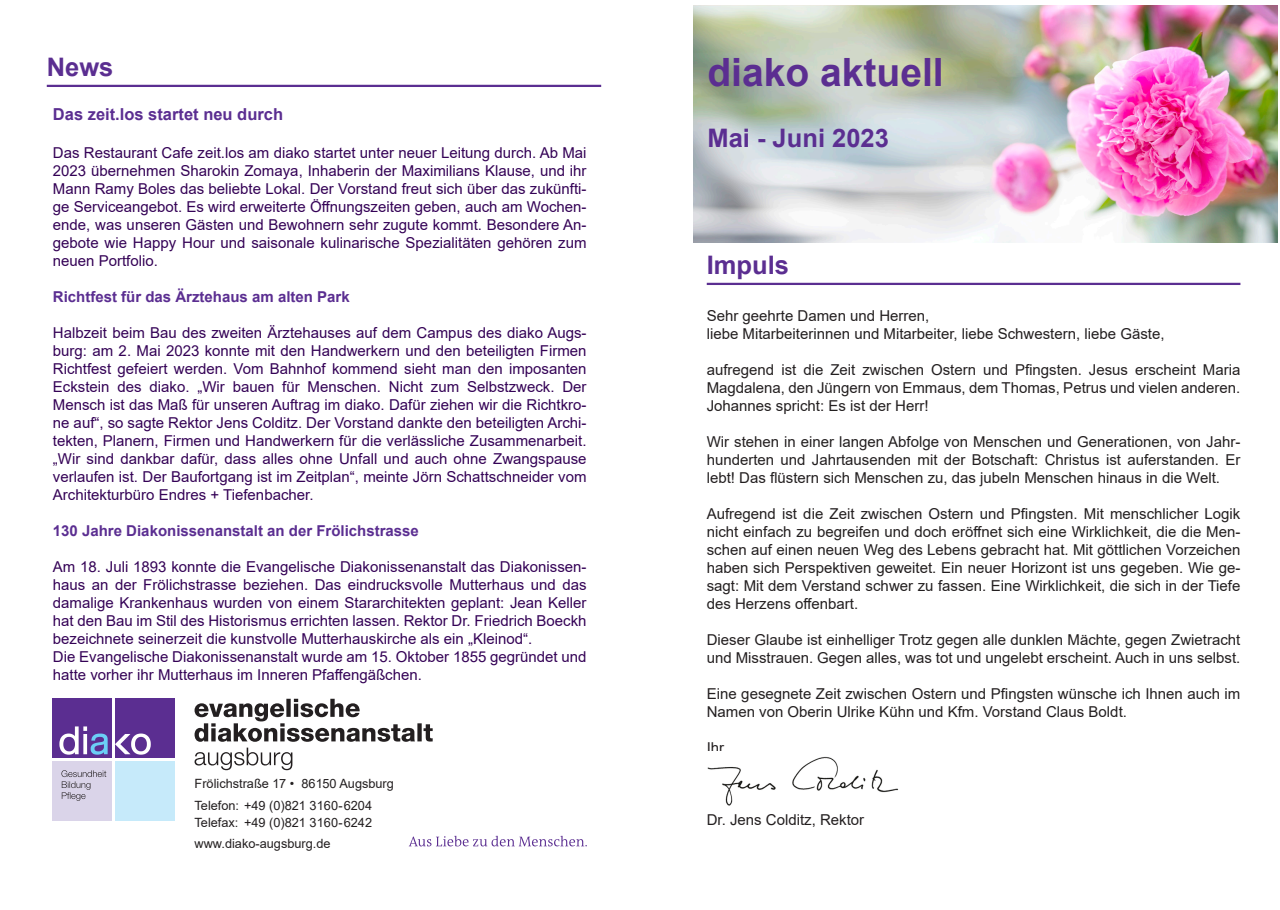
<style>
.page{position:relative;width:1280px;height:910px;background:#fff}
.page>*{position:absolute;margin:0;border:0;box-sizing:border-box;transform-origin:0 0}
.t1{font:700 39px "Arial";color:#5b2e91}
.t2{font:700 25.5px "Arial";color:#5b2e91}
.t3{font:700 16.5px "Arial";color:#5b2e91}
.t4{font:15px/18px "Arial";color:#340256;text-align:justify}
.t5{font:15px/18px "Arial";color:#231f20}
.t6{font:700 15px "Arial";color:#5b2e91}
.t7{font:12.75px/22.5px "Arial";color:#231f20}
</style>
<div class="page">
<img style="left:694px;top:6px;width:584px;height:236px">
<svg style="left:53px;top:699px;width:122px;height:122px"></svg>
<div style="left:53px;top:762px;width:59px;height:59px;background:#dad4e9"></div>
<div style="left:116px;top:762px;width:59px;height:59px;background:#c6eafa"></div>
<div style="left:53px;top:699px;width:59px;height:59px;background:#5b2e91"></div>
<div style="left:116px;top:699px;width:59px;height:59px;background:#5b2e91"></div>
<svg style="left:59px;top:726px;width:49px;height:29px"></svg>
<svg style="left:115px;top:733px;width:36px;height:22px"></svg>
<svg style="left:61px;top:770px;width:45px;height:31px"></svg>
<hr style="left:47px;top:85px;width:554px;height:2px;background:#5b2e91">
<hr style="left:707px;top:283px;width:533px;height:2px;background:#5b2e91">
<svg style="left:195px;top:699px;width:238px;height:43px"></svg>
<svg style="left:195px;top:748px;width:97px;height:22px"></svg>
<svg style="left:409px;top:836px;width:178px;height:10px"></svg>
<img style="left:707px;top:756px;width:192px;height:49px">
<h2 class="t2" style="left:47px;top:49px;width:68px">News</h2>
<p class="t3" style="left:53px;top:103px;width:232px">Das zeit.los startet neu durch</p>
<p class="t4" style="left:53px;top:143px;width:535px">Das Restaurant Cafe zeit.los am diako startet unter neuer Leitung durch. Ab Mai 2023 übernehmen Sharokin Zomaya, Inhaberin der Maximilians Klause, und ihr Mann Ramy Boles das beliebte Lokal. Der Vorstand freut sich über das zukünfti&shy;ge Serviceangebot. Es wird erweiterte Öffnungszeiten geben, auch am Wochen&shy;ende, was unseren Gästen und Bewohnern sehr zugute kommt. Besondere An&shy;gebote wie Happy Hour und saisonale kulinarische Spezialitäten gehören zum neuen Portfolio.</p>
<p class="t6" style="left:53px;top:286px;width:298px">Richtfest für das Ärztehaus am alten Park</p>
<p class="t4" style="left:53px;top:323px;width:535px">Halbzeit beim Bau des zweiten Ärztehauses auf dem Campus des diako Augs&shy;burg: am 2. Mai 2023 konnte mit den Handwerkern und den beteiligten Firmen Richtfest gefeiert werden. Vom Bahnhof kommend sieht man den imposanten Eckstein des diako. „Wir bauen für Menschen. Nicht zum Selbstzweck. Der Mensch ist das Maß für unseren Auftrag im diako. Dafür ziehen wir die Richtkro&shy;ne auf“, so sagte Rektor Jens Colditz. Der Vorstand dankte den beteiligten Archi&shy;tekten, Planern, Firmen und Handwerkern für die verlässliche Zusammenarbeit. „Wir sind dankbar dafür, dass alles ohne Unfall und auch ohne Zwangspause verlaufen ist. Der Baufortgang ist im Zeitplan“, meinte Jörn Schattschneider vom Architekturbüro Endres + Tiefenbacher.</p>
<p class="t6" style="left:53px;top:520px;width:367px">130 Jahre Diakonissenanstalt an der Frölichstrasse</p>
<p class="t4" style="left:53px;top:557px;width:535px;text-align:left">Am 18. Juli 1893 konnte die Evangelische Diakonissenanstalt das Diakonissen&shy;haus an der Frölichstrasse beziehen. Das eindrucksvolle Mutterhaus und das damalige Krankenhaus wurden von einem Stararchitekten geplant: Jean Keller hat den Bau im Stil des Historismus errichten lassen. Rektor Dr. Friedrich Boeckh bezeichnete seinerzeit die kunstvolle Mutterhauskirche als ein „Kleinod“.<br>Die Evangelische Diakonissenanstalt wurde am 15. Oktober 1855 gegründet und hatte vorher ihr Mutterhaus im Inneren Pfaffengäßchen.</p>
<p class="t7" style="left:195px;top:772px;width:201px">Frölichstraße 17 • 86150 Augsburg<br>Telefon: +49 (0)821 3160-6204</p>
<p class="t7" style="left:195px;top:811px;width:179px;line-height:21px">Telefax: +49 (0)821 3160-6242 www.diako-augsburg.de</p>
<h1 class="t1" style="left:707px;top:45px;width:238px">diako aktuell</h1>
<h2 class="t2" style="left:707px;top:121px;width:183px">Mai - Juni 2023</h2>
<h2 class="t2" style="left:707px;top:247px;width:84px">Impuls</h2>
<p class="t5" style="left:707px;top:307px;width:459px">Sehr geehrte Damen und Herren,<br>liebe Mitarbeiterinnen und Mitarbeiter, liebe Schwestern, liebe Gäste,</p>
<p class="t5" style="left:707px;top:361px;width:535px;text-align:justify">aufregend ist die Zeit zwischen Ostern und Pfingsten. Jesus erscheint Maria Magdalena, den Jüngern von Emmaus, dem Thomas, Petrus und vielen anderen.<br>Johannes spricht: Es ist der Herr!</p>
<p class="t5" style="left:707px;top:433px;width:535px;text-align:justify">Wir stehen in einer langen Abfolge von Menschen und Generationen, von Jahr&shy;hunderten und Jahrtausenden mit der Botschaft: Christus ist auferstanden. Er lebt! Das flüstern sich Menschen zu, das jubeln Menschen hinaus in die Welt.</p>
<p class="t5" style="left:707px;top:505px;width:535px;text-align:justify">Aufregend ist die Zeit zwischen Ostern und Pfingsten. Mit menschlicher Logik nicht einfach zu begreifen und doch eröffnet sich eine Wirklichkeit, die die Men&shy;schen auf einen neuen Weg des Lebens gebracht hat. Mit göttlichen Vorzeichen haben sich Perspektiven geweitet. Ein neuer Horizont ist uns gegeben. Wie ge&shy;sagt: Mit dem Verstand schwer zu fassen. Eine Wirklichkeit, die sich in der Tiefe des Herzens offenbart.</p>
<p class="t5" style="left:707px;top:631px;width:535px">Dieser Glaube ist einhelliger Trotz gegen alle dunklen Mächte, gegen Zwietracht und Misstrauen. Gegen alles, was tot und ungelebt erscheint. Auch in uns selbst.</p>
<p class="t5" style="left:707px;top:685px;width:535px">Eine gesegnete Zeit zwischen Ostern und Pfingsten wünsche ich Ihnen auch im<br>Namen von Oberin Ulrike Kühn und Kfm. Vorstand Claus Boldt.</p>
<p class="t5" style="left:707px;top:739px;width:19px">Ihr</p>
<p class="t5" style="left:707px;top:811px;width:159px">Dr. Jens Colditz, Rektor</p>
</div>
